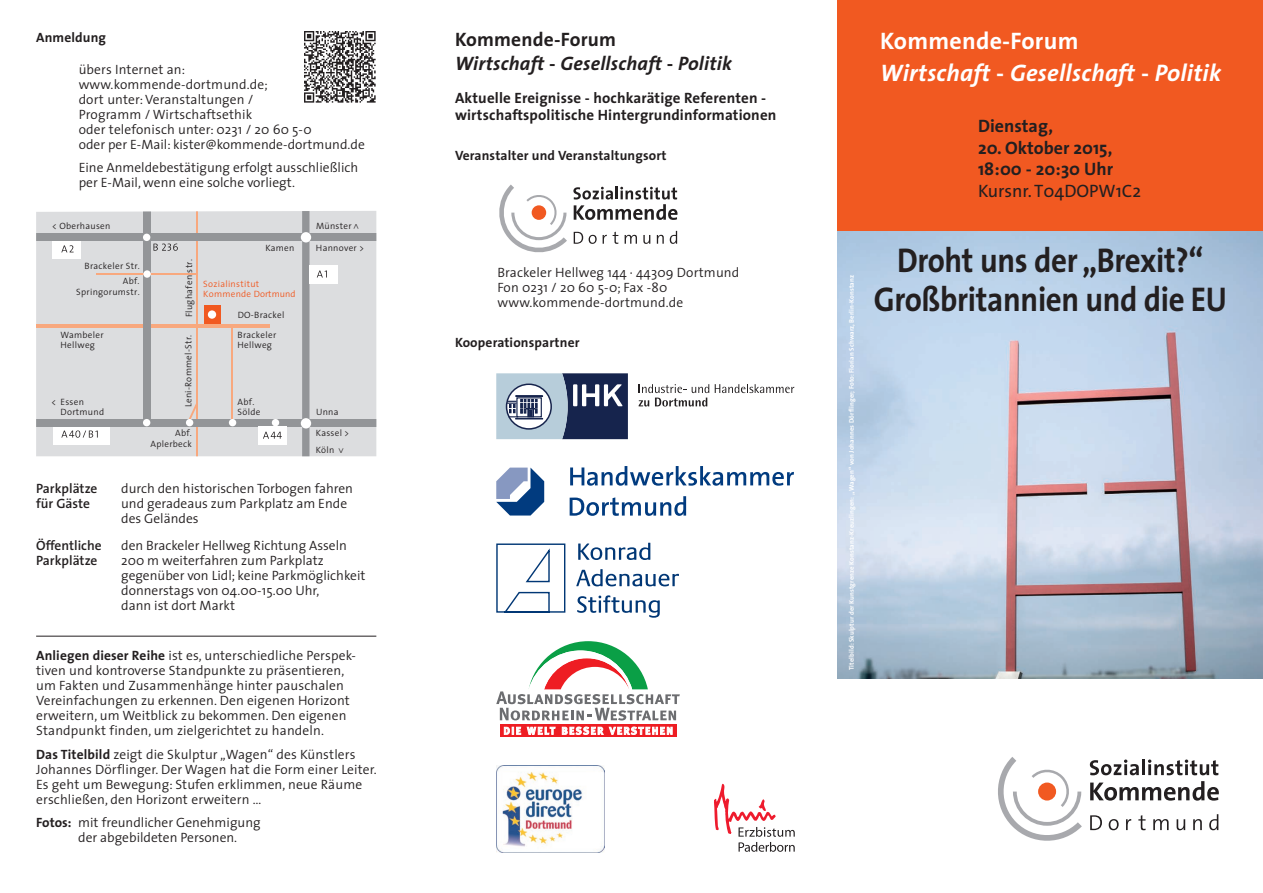
<style>
.page{position:relative;width:1263px;height:893px;background:#fff}
.page>*{position:absolute;margin:0;border:0;box-sizing:border-box;transform-origin:0 0}
.t1{font:700 34.5px/39px "The Sans";letter-spacing:-.01em;color:#231f20;text-align:center;scale:.9 1}
.t2{font:italic 700 24px "The Sans";letter-spacing:.01em;color:#fff}
.t3{font:700 24px "The Sans";letter-spacing:.01em;color:#fff}
.t4{font:italic 700 19.5px "The Sans";letter-spacing:.01em;color:#231f20}
.t5{font:700 19.5px "The Sans";letter-spacing:.01em;color:#231f20}
.t6{font:700 18px/21.6px "The Sans";color:#231f20}
.t7{font:18px "The Sans";color:#231f20}
.t8{font:700 15px/16.5px "The Sans";letter-spacing:.01em;color:#231f20}
.t9{font:300 13.5px/15px "The Sans";letter-spacing:.01em;color:#231f20}
.t10{font:700 13.5px "The Sans";letter-spacing:.01em;color:#231f20}
.t11{font:600 13.5px "The Sans";color:#231f20}
.t12{font:300 9.15px/10.4px "The Sans";letter-spacing:.03em;color:#231f20}
.t13{font:300 9.15px/10.4px "The Sans";letter-spacing:.03em;color:#f15921}
.t14{font:9.15px "Stone Sans";color:#231f20}
.t15{font:700 6.75px "The Sans";letter-spacing:.01em;color:#fff}
.s1{font-weight:700}
</style>
<div class="page">
<svg style="left:998px;top:757px;width:84px;height:84px"></svg>
<svg style="left:1090px;top:815px;width:12px;height:15px"></svg>
<svg style="left:1109px;top:819px;width:10px;height:11px"></svg>
<svg style="left:1126px;top:819px;width:5px;height:11px"></svg>
<svg style="left:1138px;top:815px;width:7px;height:15px"></svg>
<svg style="left:1153px;top:819px;width:15px;height:11px"></svg>
<svg style="left:1176px;top:819px;width:9px;height:11px"></svg>
<svg style="left:1193px;top:819px;width:9px;height:11px"></svg>
<svg style="left:1209px;top:814px;width:9px;height:16px"></svg>
<svg style="left:1090px;top:759px;width:49px;height:16px"></svg>
<hr style="left:1142px;top:759px;width:3px;height:16px;background:#231f20">
<svg style="left:1148px;top:759px;width:70px;height:16px"></svg>
<svg style="left:1090px;top:781px;width:129px;height:20px"></svg>
<div style="left:838px;top:0;width:425px;height:232px;background:#f15921"></div>
<img style="left:838px;top:232px;width:425px;height:446px">
<div style="left:36px;top:211px;width:340px;height:245px;background:#dcdddf"></div>
<hr style="left:36px;top:324px;width:233px;height:3px;background:#f8a87e">
<div style="left:302px;top:211px;width:7px;height:245px;background:#939598"></div>
<div style="left:53px;top:426px;width:57px;height:18px;background:#fff"></div>
<svg style="left:61px;top:430px;width:37px;height:8px"></svg>
<div style="left:52px;top:240px;width:29px;height:18px;background:#fff"></div>
<svg style="left:61px;top:245px;width:13px;height:7px"></svg>
<svg style="left:187px;top:403px;width:9px;height:16px"></svg>
<div style="left:143px;top:211px;width:8px;height:209px;background:#939598"></div>
<div style="left:309px;top:265px;width:29px;height:18px;background:#fff"></div>
<svg style="left:317px;top:270px;width:10px;height:7px"></svg>
<hr style="left:196px;top:211px;width:2px;height:245px;background:#f8a87e">
<div style="left:36px;top:234px;width:340px;height:7px;background:#939598"></div>
<div style="left:36px;top:419px;width:340px;height:7px;background:#939598"></div>
<div style="left:258px;top:426px;width:29px;height:19px;background:#fff"></div>
<svg style="left:263px;top:432px;width:19px;height:7px"></svg>
<svg style="left:153px;top:244px;width:25px;height:7px"></svg>
<div style="left:301px;top:232px;width:10px;height:10px;background:#fff;border-radius:50%"></div>
<div style="left:204px;top:305px;width:16px;height:19px;background:#f15921"></div>
<div style="left:208px;top:310px;width:8px;height:9px;background:#fff;border-radius:50%"></div>
<hr style="left:231px;top:327px;width:2px;height:92px;background:#f8a87e">
<div style="left:186px;top:419px;width:7px;height:7px;background:#fff;border-radius:50%"></div>
<div style="left:143px;top:234px;width:7px;height:7px;background:#fff;border-radius:50%"></div>
<div style="left:272px;top:419px;width:7px;height:7px;background:#fff;border-radius:50%"></div>
<div style="left:143px;top:419px;width:7px;height:7px;background:#fff;border-radius:50%"></div>
<div style="left:301px;top:418px;width:10px;height:10px;background:#fff;border-radius:50%"></div>
<div style="left:229px;top:419px;width:7px;height:7px;background:#fff;border-radius:50%"></div>
<hr style="left:97px;top:273px;width:100px;height:2px;background:#f8a87e">
<div style="left:143px;top:270px;width:8px;height:8px;background:#fff;border-radius:50%"></div>
<hr style="left:36px;top:636px;width:340px;height:1px;background:#231f20">
<img style="left:305px;top:32px;width:71px;height:71px">
<svg style="left:499px;top:185px;width:68px;height:68px"></svg>
<svg style="left:574px;top:232px;width:9px;height:12px"></svg>
<svg style="left:589px;top:235px;width:8px;height:9px"></svg>
<svg style="left:603px;top:235px;width:4px;height:9px"></svg>
<svg style="left:613px;top:232px;width:5px;height:12px"></svg>
<svg style="left:625px;top:235px;width:12px;height:9px"></svg>
<svg style="left:643px;top:235px;width:7px;height:9px"></svg>
<svg style="left:657px;top:235px;width:7px;height:9px"></svg>
<svg style="left:670px;top:231px;width:7px;height:13px"></svg>
<svg style="left:573px;top:186px;width:104px;height:34px"></svg>
<svg style="left:714px;top:784px;width:81px;height:68px"></svg>
<svg style="left:496px;top:468px;width:48px;height:47px"></svg>
<svg style="left:570px;top:466px;width:224px;height:20px"></svg>
<svg style="left:570px;top:496px;width:116px;height:20px"></svg>
<svg style="left:639px;top:384px;width:70px;height:22px"></svg>
<svg style="left:715px;top:384px;width:79px;height:9px"></svg>
<svg style="left:496px;top:373px;width:132px;height:66px;background:#76849c"></svg>
<div style="left:506px;top:383px;width:46px;height:47px;border:2px solid #16244d;border-radius:50%"></div>
<svg style="left:578px;top:543px;width:72px;height:17px"></svg>
<svg style="left:576px;top:569px;width:103px;height:17px"></svg>
<svg style="left:577px;top:595px;width:83px;height:23px"></svg>
<svg style="left:496px;top:543px;width:70px;height:70px"></svg>
<svg style="left:500px;top:725px;width:176px;height:12px"></svg>
<svg style="left:504px;top:727px;width:17px;height:8px"></svg>
<svg style="left:527px;top:727px;width:29px;height:8px"></svg>
<svg style="left:562px;top:726px;width:111px;height:10px"></svg>
<svg style="left:496px;top:641px;width:184px;height:79px"></svg>
<img style="left:496px;top:765px;width:109px;height:87px">
<p class="t10" style="left:36px;top:26px;width:71px">Anmeldung</p>
<p class="t9" style="left:79px;top:61px;width:288px">übers Internet an: www.kommende-dortmund.de;<br>dort unter:Veranstaltungen /<br>Programm / Wirtschaftsethik<br>oder telefonisch unter: 0231 / 20 60 5-0<br>oder per E-Mail: kister@kommende-dortmund.de</p>
<p class="t9" style="left:79px;top:160px;width:281px">Eine Anmeldebestätigung erfolgt ausschließlich per E-Mail, wenn eine solche vorliegt.</p>
<p class="t12" style="left:52px;top:220px;width:60px">&lt; Oberhausen</p>
<p class="t12" style="left:85px;top:260px;width:57px">Brackeler Str.</p>
<p class="t12" style="left:76px;top:276px;width:65px;text-align:right">Abf.<br>Springorumstr.</p>
<p class="t12" style="left:183px;top:317px;width:60px;rotate:-90deg">Flughafen str.</p>
<p class="t12" style="left:265px;top:242px;width:30px">Kamen</p>
<p class="t13" style="left:203px;top:278px;width:94px">Sozialinstitut<br>Kommende Dortmund</p>
<p class="t12" style="left:238px;top:310px;width:48px">DO-Brackel</p>
<p class="t12" style="left:61px;top:329px;width:44px">Wambeler<br>Hellweg</p>
<p class="t12" style="left:238px;top:329px;width:40px">Brackeler<br>Hellweg</p>
<p class="t12" style="left:183px;top:407px;width:74px;rotate:-90deg">Leni-Rommel-Str.</p>
<p class="t12" style="left:238px;top:396px;width:24px">Abf.<br>Sölde</p>
<p class="t12" style="left:61px;top:396px;width:45px;text-indent:-9px">&lt; Essen<br>Dortmund</p>
<p class="t12" style="left:151px;top:428px;width:43px;text-align:right">Abf.<br>Aplerbeck</p>
<p class="t12" style="left:316px;top:220px;width:37px">Münster</p>
<p class="t14" style="left:350px;top:229px;width:7px;rotate:-90deg">&gt;</p>
<p class="t12" style="left:316px;top:242px;width:50px">Hannover &gt;</p>
<p class="t12" style="left:316px;top:407px;width:24px">Unna</p>
<p class="t12" style="left:316px;top:427px;width:35px">Kassel &gt;</p>
<p class="t12" style="left:316px;top:444px;width:20px">Köln</p>
<p class="t14" style="left:347px;top:448px;width:7px;rotate:90deg">&gt;</p>
<p class="t11" style="left:36px;top:477px;width:63px">Parkplätze</p>
<p class="t9" style="left:121px;top:480px;width:233px">durch den historischen Torbogen fahren</p>
<p class="t11" style="left:36px;top:492px;width:56px">für Gäste</p>
<p class="t9" style="left:121px;top:495px;width:227px">und geradeaus zum Parkplatz am Ende des Geländes</p>
<p class="t11" style="left:36px;top:534px;width:67px">Öffentliche</p>
<p class="t9" style="left:121px;top:538px;width:227px">den Brackeler Hellweg Richtung Asseln</p>
<p class="t11" style="left:36px;top:549px;width:63px">Parkplätze</p>
<p class="t9" style="left:121px;top:553px;width:246px">200 m weiterfahren zum Parkplatz gegenüber von Lidl; keine Parkmöglichkeit donnerstags von 04.00-15.00 Uhr,<br>dann ist dort Markt</p>
<p class="t9" style="left:36px;top:648px;width:320px"><span class="s1">Anliegen dieser Reihe</span> ist es, unterschiedliche Perspek&shy;tiven und kontroverse Standpunkte zu präsentieren, um Fakten und Zusammenhänge hinter pauschalen Vereinfachungen zu erkennen. Den eigenen Horizont erweitern, um Weitblick zu bekommen. Den eigenen Standpunkt finden, um zielgerichtet zu handeln.</p>
<p class="t9" style="left:36px;top:746px;width:342px"><span class="s1">Das Titelbild</span> zeigt die Skulptur „Wagen“ des Künstlers Johannes Dörflinger. Der Wagen hat die Form einer Leiter.<br>Es geht um Bewegung: Stufen erklimmen, neue Räume erschließen, den Horizont erweitern …</p>
<p class="t9" style="left:78px;top:815px;width:184px;text-indent:-42px"><span class="s1">Fotos:</span> mit freundlicher Genehmigung der abgebildeten Personen.</p>
<h3 class="t5" style="left:455px;top:23px;width:163px">Kommende-Forum</h3>
<h3 class="t4" style="left:455px;top:47px;width:278px">Wirtschaft - Gesellschaft - Politik</h3>
<p class="t8" style="left:455px;top:89px;width:323px">Aktuelle Ereignisse - hochkarätige Referenten - wirtschaftspolitische Hintergrundinformationen</p>
<p class="t10" style="left:455px;top:144px;width:213px">Veranstalter und Veranstaltungsort</p>
<p class="t9" style="left:497px;top:264px;width:243px">Brackeler Hellweg 144 · 44309 Dortmund<br>Fon 0231 / 20 60 5-0; Fax -80 www.kommende-dortmund.de</p>
<p class="t10" style="left:455px;top:331px;width:126px">Kooperationspartner</p>
<p class="t15" style="left:846px;top:670px;width:396px;rotate:-90deg">Titelbild: Skulptur der Kunstgrenze Konstanz-Kreuzlingen: „Wagen“ von Johannes Dörflinger; Foto: Florian Schwarz, Berlin-Konstanz</p>
<h2 class="t3" style="left:880px;top:21px;width:200px">Kommende-Forum</h2>
<h2 class="t2" style="left:880px;top:53px;width:342px">Wirtschaft - Gesellschaft - Politik</h2>
<h3 class="t6" style="left:978px;top:115px;width:77px">Dienstag,</h3>
<h3 class="t6" style="left:978px;top:136px;width:137px">20. Oktober 2015,<br>18:00 - 20:30 Uhr</h3>
<h3 class="t7" style="left:978px;top:176px;width:164px">Kursnr. T04DOPW1C2</h3>
<h1 class="t1" style="left:874px;top:240px;width:394px">Droht uns der „Brexit?“<br>Großbritannien und die EU</h1>
</div>
